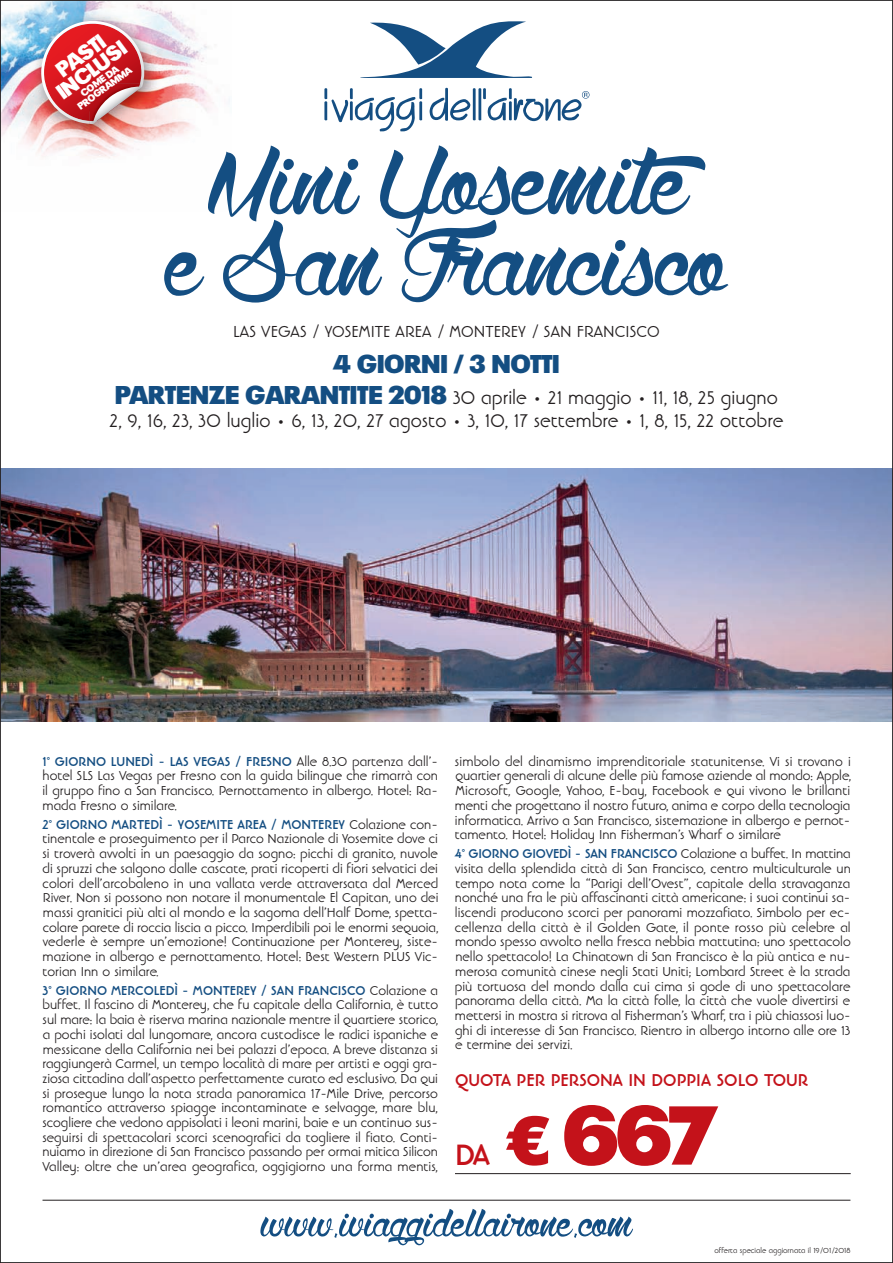
<style>
.page{position:relative;width:893px;height:1263px;background:#fff}
.page>*{position:absolute;margin:0;border:0;box-sizing:border-box;transform-origin:0 0}
.t1{font:300 160.5px "Wolfinthe City";color:#144e82}
.t2{font:900 82.5px "Plak LT";color:#c4121a}
.t3{font:300 66px "Wolfinthe City";color:#144e82}
.t4{font:900 25.5px "Plak LT";color:#144e82}
.t5{font:22.5px/22.5px "Linotype Banjoman";color:#231f20}
.t6{font:900 21.3px/17.7px "Plak LT";color:#fff;text-align:center}
.t7{font:700 21px "Linotype Banjoman";color:#c4121a}
.t8{font:19.5px "Linotype Banjoman";color:#231f20}
.t9{font:15.75px/14.7px "Linotype Banjoman";color:#231f20;text-align:justify}
.t10{font:900 9.75px/8.6px "Plak LT";color:#fff;text-align:center}
.t11{font:9px "Linotype Banjoman";color:#231f20}
.s1{font-family:"Plak LT";font-weight:900;font-size:25.5px;color:#144e82}
.s2{font-weight:700;color:#144e82}
.s3{font-family:"Linotype Banjoman";font-weight:700;font-size:36px}
.s4{font-size:67.5px}
</style>
<div class="page">
<img style="left:2px;top:12px;width:228px;height:146px">
<img style="left:2px;top:468px;width:889px;height:253px">
<svg style="left:324px;top:88px;width:98px;height:43px"></svg>
<svg style="left:430px;top:88px;width:159px;height:33px"></svg>
<svg style="left:360px;top:21px;width:172px;height:57px"></svg>
<img style="left:19px;top:2px;width:153px;height:153px">
<img style="left:41px;top:21px;width:103px;height:103px">
<hr style="left:43px;top:1200px;width:807px;height:1px;background:#231f20">
<hr style="left:455px;top:1173px;width:396px;height:1px;background:#231f20">
<h3 class="t6" style="left:43px;top:73px;width:83px;rotate:-37deg">PASTI<br>INCLUSI</h3>
<p class="t10" style="left:71px;top:97px;width:67px;rotate:-37deg">COME DA<br>PROGRAMMA</p>
<h1 class="t1" style="left:205px;top:65px;width:484px">Mini Yosemite</h1>
<h1 class="t1" style="left:166px;top:146px;width:562px">e SanFrancisco</h1>
<p class="t8" style="left:233px;top:324px;width:428px">LAS VEGAS / YOSEMITE AREA / MONTEREY / SAN FRANCISCO</p>
<h3 class="t4" style="left:333px;top:349px;width:228px">4 GIORNI / 3 NOTTI</h3>
<h3 class="t5" style="left:110px;top:389px;width:675px"><span class="s1">PARTENZE GARANTITE 2018</span> 30 aprile • 21 maggio • 11, 18, 25 giugno<br>2, 9, 16, 23, 30 luglio • 6, 13, 20, 27 agosto • 3, 10, 17 settembre • 1, 8, 15, 22 ottobre</h3>
<p class="t9" style="left:43px;top:755px;width:397px"><span class="s2">1° GIORNO LUNEDÌ - LAS VEGAS / FRESNO</span> Alle 8.30 partenza dall’- hotel SLS Las Vegas per Fresno con la guida bilingue che rimarrà con il gruppo fino a San Francisco. Pernottamento in albergo. Hotel: Ra&shy;mada Fresno o similare.</p>
<p class="t9" style="left:42px;top:818px;width:397px"><span class="s2">2° GIORNO MARTEDÌ - YOSEMITE AREA / MONTEREY</span> Colazione con&shy;tinentale e proseguimento per il Parco Nazionale di Yosemite dove ci si troverà avvolti in un paesaggio da sogno: picchi di granito, nuvole di spruzzi che salgono dalle cascate, prati ricoperti di fiori selvatici dei colori dell’arcobaleno in una vallata verde attraversata dal Merced River. Non si possono non notare il monumentale El Capitan, uno dei massi granitici più alti al mondo e la sagoma dell’Half Dome, spetta&shy;colare parete di roccia liscia a picco. Imperdibili poi le enormi sequoia, vederle è sempre un’emozione! Continuazione per Monterey, siste&shy;mazione in albergo e pernottamento. Hotel: Best Western PLUS Vic&shy;torian Inn o similare.</p>
<p class="t9" style="left:42px;top:984px;width:397px"><span class="s2">3° GIORNO MERCOLEDÌ - MONTEREY / SAN FRANCISCO</span> Colazione a buffet. Il fascino di Monterey, che fu capitale della California, è tutto sul mare: la baia è riserva marina nazionale mentre il quartiere storico, a pochi isolati dal lungomare, ancora custodisce le radici ispaniche e messicane della California nei bei palazzi d’epoca. A breve distanza si raggiungerà Carmel, un tempo località di mare per artisti e oggi gra&shy;ziosa cittadina dall’aspetto perfettamente curato ed esclusivo. Da qui si prosegue lungo la nota strada panoramica 17-Mile Drive, percorso romantico attraverso spiagge incontaminate e selvagge, mare blu, scogliere che vedono appisolati i leoni marini, baie e un continuo sus&shy;seguirsi di spettacolari scorci scenografici da togliere il fiato. Conti&shy;nuiamo in direzione di San Francisco passando per ormai mitica Silicon Valley: oltre che un’area geografica, oggigiorno una forma mentis,</p>
<p class="t9" style="left:455px;top:755px;width:398px">simbolo del dinamismo imprenditoriale statunitense. Vi si trovano i quartier generali di alcune delle più famose aziende al mondo: Apple, Microsoft, Google, Yahoo, E-bay, Facebook e qui vivono le brillanti menti che progettano il nostro futuro, anima e corpo della tecnologia informatica. Arrivo a San Francisco, sistemazione in albergo e pernot&shy;tamento. Hotel: Holiday Inn Fisherman’s Wharf o similare</p>
<p class="t9" style="left:455px;top:848px;width:397px"><span class="s2">4° GIORNO GIOVEDÌ - SAN FRANCISCO</span> Colazione a buffet. In mattina visita della splendida città di San Francisco, centro multiculturale un tempo nota come la “Parigi dell’Ovest”, capitale della stravaganza nonché una fra le più affascinanti città americane: i suoi continui sa&shy;liscendi producono scorci per panorami mozzafiato. Simbolo per ec&shy;cellenza della città è il Golden Gate, il ponte rosso più celebre al mondo spesso avvolto nella fresca nebbia mattutina: uno spettacolo nello spettacolo! La Chinatown di San Francisco è la più antica e nu&shy;merosa comunità cinese negli Stati Uniti; Lombard Street è la strada più tortuosa del mondo dalla cui cima si gode di uno spettacolare panorama della città. Ma la città folle, la città che vuole divertirsi e mettersi in mostra si ritrova al Fisherman’s Wharf, tra i più chiassosi luo&shy;ghi di interesse di San Francisco. Rientro in albergo intorno alle ore 13 e termine dei servizi.</p>
<h3 class="t7" style="left:455px;top:1072px;width:355px">QUOTA PER PERSONA IN DOPPIA SOLO TOUR</h3>
<h2 class="t2" style="left:455px;top:1088px;width:261px"><span class="s3">DA</span> <span class="s4">€</span> 667</h2>
<h3 class="t3" style="left:261px;top:1175px;width:373px">www.iviaggidellairone.com</h3>
<p class="t11" style="left:714px;top:1247px;width:137px">offerta speciale aggiornata il 19/01/2018</p>
</div>
